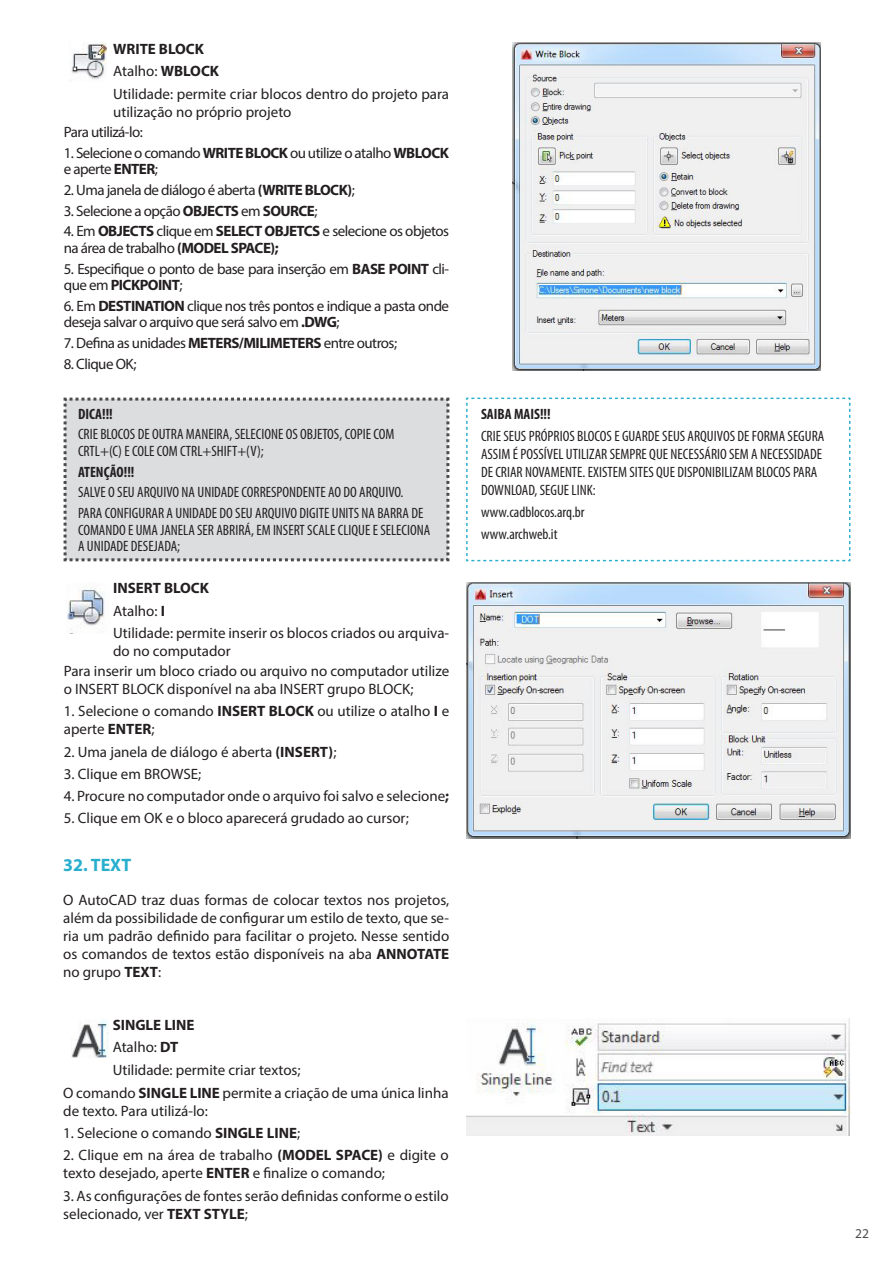
<style>
.page{position:relative;width:893px;height:1263px;background:#fff}
.page>*{position:absolute;margin:0;border:0;box-sizing:border-box;transform-origin:0 0}
.t1{font:700 18px "Myriad Pro";color:#28afcd}
.t2{font:15px/18px "Myriad Pro";color:#231f20}
.t3{font:condensed 15px/18px "Myriad Pro";color:#231f20}
.t4{font:15px/16.5px "Myriad Pro";letter-spacing:-.035em;color:#231f20}
.t5{font:700 condensed 15px "Myriad Pro";color:#231f20}
.t6{font:13.5px "Myriad Pro";color:#4b4c4d}
.s1{font-weight:700}
</style>
<div class="page">
<img style="left:71px;top:43px;width:35px;height:37px">
<img style="left:512px;top:43px;width:309px;height:328px">
<div style="left:63px;top:397px;width:387px;height:165px;background:#dcdddf"></div>
<img style="left:67px;top:588px;width:38px;height:42px">
<img style="left:466px;top:582px;width:384px;height:257px">
<svg style="left:466px;top:397px;width:385px;height:165px"></svg>
<img style="left:72px;top:1020px;width:37px;height:37px">
<img style="left:466px;top:1019px;width:384px;height:116px">
<p class="t2" style="left:113px;top:38px;width:337px;line-height:22.2px"><span class="s1">WRITE BLOCK<br></span>Atalho: <span class="s1">WBLOCK<br></span>Utilidade: permite criar blocos dentro do projeto para</p>
<p class="t2" style="left:113px;top:102px;width:180px">utilização no próprio projeto</p>
<p class="t4" style="left:64px;top:123px;width:81px">Para utilizá-lo:</p>
<p class="t4" style="left:64px;top:144px;width:387px">1. Selecione o comando <span class="s1">WRITE BLOCK</span> ou utilize o atalho <span class="s1">WBLOCK </span>e aperte <span class="s1">ENTER</span>;</p>
<p class="t4" style="left:64px;top:181px;width:292px">2. Uma janela de diálogo é aberta <span class="s1">(WRITE BLOCK)</span>;</p>
<p class="t4" style="left:64px;top:202px;width:255px">3. Selecione a opção <span class="s1">OBJECTS</span> em <span class="s1">SOURCE</span>;</p>
<p class="t4" style="left:64px;top:223px;width:387px">4. Em <span class="s1">OBJECTS</span> clique em <span class="s1">SELECT OBJETCS</span> e selecione os objetos na área de trabalho <span class="s1">(MODEL SPACE);</span></p>
<p class="t4" style="left:64px;top:260px;width:387px">5. Especifique o ponto de base para inserção em <span class="s1">BASE POINT</span> cli&shy;que em <span class="s1">PICKPOINT</span>;</p>
<p class="t4" style="left:64px;top:297px;width:387px">6. Em <span class="s1">DESTINATION</span> clique nos três pontos e indique a pasta onde deseja salvar o arquivo que será salvo em <span class="s1">.DWG</span>;</p>
<p class="t4" style="left:64px;top:335px;width:335px">7. Defina as unidades <span class="s1">METERS/MILIMETERS</span> entre outros;</p>
<p class="t4" style="left:64px;top:355px;width:74px">8. Clique OK;</p>
<p class="t5" style="left:78px;top:404px;width:36px">DICA!!!</p>
<p class="t3" style="left:78px;top:426px;width:318px;line-height:16.5px">CRIE BLOCOS DE OUTRA MANEIRA, SELECIONE OS OBJETOS, COPIE COM<br>CRTL+(C) E COLE COM CTRL+SHIFT+(V);</p>
<p class="t5" style="left:78px;top:462px;width:58px">ATENÇÃO!!!</p>
<p class="t3" style="left:78px;top:482px;width:347px;line-height:20.7px">SALVE O SEU ARQUIVO NA UNIDADE CORRESPONDENTE AO DO ARQUIVO.<br>PARA CONFIGURAR A UNIDADE DO SEU ARQUIVO DIGITE UNITS NA BARRA DE</p>
<p class="t3" style="left:78px;top:521px;width:354px;line-height:16.5px">COMANDO E UMA JANELA SER ABRIRÁ, EM INSERT SCALE CLIQUE E SELECIONA<br>A UNIDADE DESEJADA;</p>
<p class="t2" style="left:113px;top:577px;width:337px;line-height:22.2px"><span class="s1">INSERT BLOCK<br></span>Atalho: <span class="s1">I<br></span>Utilidade: permite inserir os blocos criados ou arquiva-</p>
<p class="t2" style="left:113px;top:642px;width:119px">do no computador</p>
<p class="t2" style="left:64px;top:662px;width:387px">Para inserir um bloco criado ou arquivo no computador utilize o INSERT BLOCK disponível na aba INSERT grupo BLOCK;</p>
<p class="t2" style="left:64px;top:702px;width:387px">1. Selecione o comando <span class="s1">INSERT BLOCK</span> ou utilize o atalho <span class="s1">I</span> e aperte <span class="s1">ENTER</span>;</p>
<p class="t2" style="left:64px;top:742px;width:274px">2. Uma janela de diálogo é aberta <span class="s1">(INSERT)</span>;</p>
<p class="t2" style="left:64px;top:765px;width:139px">3. Clique em BROWSE;</p>
<p class="t2" style="left:64px;top:787px;width:387px">4. Procure no computador onde o arquivo foi salvo e selecione<span class="s1">;</span></p>
<p class="t2" style="left:64px;top:809px;width:346px">5. Clique em OK e o bloco aparecerá grudado ao cursor;</p>
<p class="t1" style="left:63px;top:853px;width:70px">32. TEXT</p>
<p class="t2" style="left:63px;top:891px;width:387px;text-align:justify">O AutoCAD traz duas formas de colocar textos nos projetos, além da possibilidade de configurar um estilo de texto, que se&shy;ria um padrão definido para facilitar o projeto. Nesse sentido os comandos de textos estão disponíveis na aba <span class="s1">ANNOTATE </span>no grupo <span class="s1">TEXT</span>:</p>
<p class="t2" style="left:113px;top:1014px;width:189px;line-height:22.2px"><span class="s1">SINGLE LINE<br></span>Atalho: <span class="s1">DT<br></span>Utilidade: permite criar textos;</p>
<p class="t2" style="left:63px;top:1083px;width:387px">O comando <span class="s1">SINGLE LINE</span> permite a criação de uma única linha de texto. Para utilizá-lo:</p>
<p class="t2" style="left:63px;top:1124px;width:238px">1. Selecione o comando <span class="s1">SINGLE LINE</span>;</p>
<p class="t2" style="left:63px;top:1146px;width:387px">2. Clique em na área de trabalho <span class="s1">(MODEL SPACE)</span> e digite o texto desejado, aperte <span class="s1">ENTER</span> e finalize o comando;</p>
<p class="t2" style="left:63px;top:1186px;width:387px">3. As configurações de fontes serão definidas conforme o estilo selecionado, ver <span class="s1">TEXT STYLE</span>;</p>
<p class="t5" style="left:481px;top:404px;width:71px">SAIBA MAIS!!!</p>
<p class="t3" style="left:481px;top:427px;width:345px">CRIE SEUS PRÓPRIOS BLOCOS E GUARDE SEUS ARQUIVOS DE FORMA SEGURA ASSIM É POSSÍVEL UTILIZAR SEMPRE QUE NECESSÁRIO SEM A NECESSIDADE DE CRIAR NOVAMENTE. EXISTEM SITES QUE DISPONIBILIZAM BLOCOS PARA DOWNLOAD, SEGUE LINK:</p>
<p class="t3" style="left:481px;top:501px;width:105px;line-height:22.2px">www.cadblocos.arq.br www.archweb.it</p>
<p class="t6" style="left:855px;top:1225px;width:15px">22</p>
</div>
